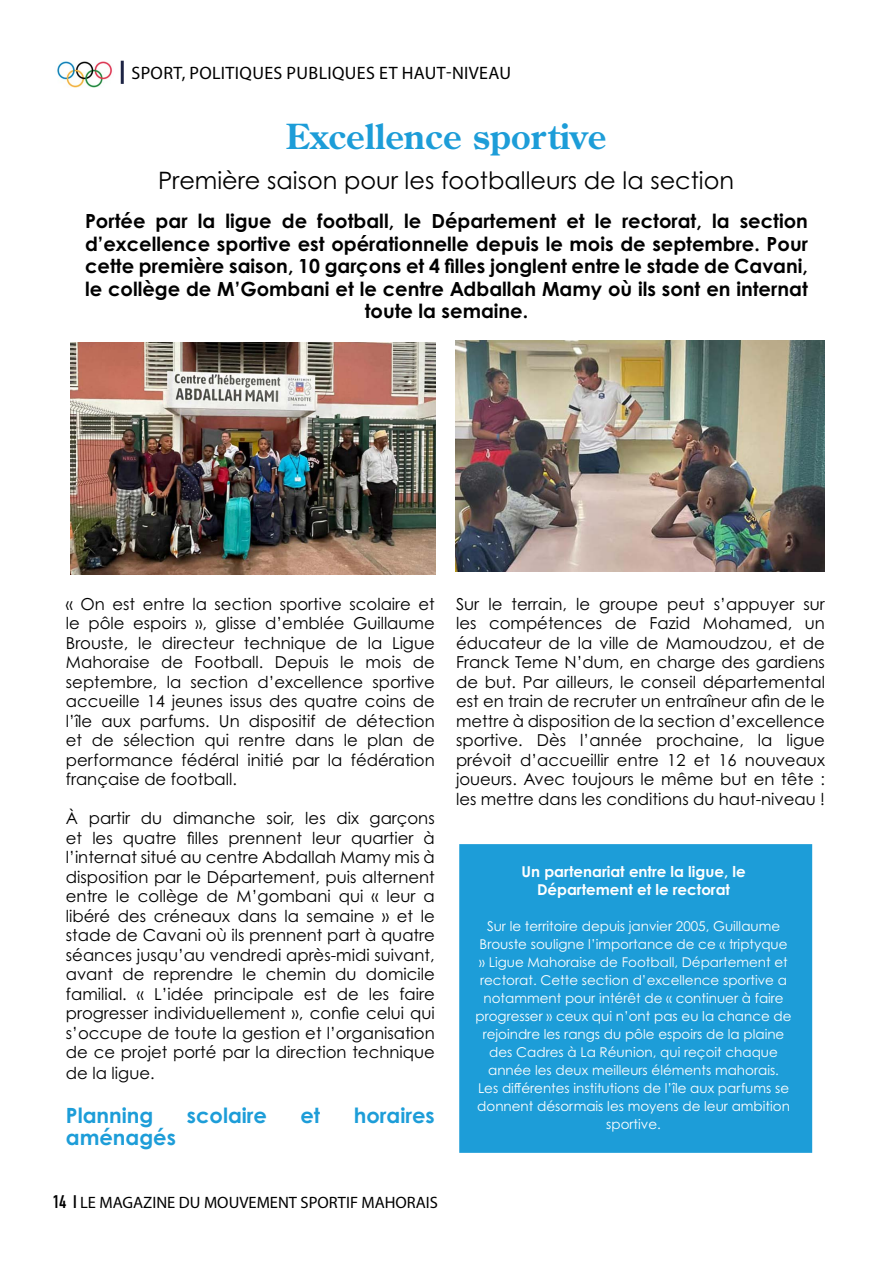
<style>
.page{position:relative;width:893px;height:1263px;background:#fff}
.page>*{position:absolute;margin:0;border:0;box-sizing:border-box;transform-origin:0 0}
.t1{font:700 34.5px "Century Old Style Std";color:#1d9dd8}
.t2{font:24px "Century Gothic Pro";color:#000}
.t3{font:700 21px "Century Gothic Pro";color:#1d9dd8}
.t4{font:700 19.5px/22.5px "Century Gothic Pro";color:#000;text-align:center}
.t5{font:18px "Myriad Pro";letter-spacing:.02em;color:#000}
.t6{font:16.5px/19.5px "Century Gothic Pro";color:#000;text-align:justify}
.t7{font:16.5px "Myriad Pro";color:#000}
.t8{font:700 15px/18px "Century Gothic Pro";color:#fff;text-align:center}
.t9{font:13.5px/18px "Century Gothic Pro";color:#fff;text-align:center}
.s1{font-family:"DIN Condensed";font-weight:700;font-size:18px}
</style>
<div class="page">
<div style="left:121px;top:61px;width:3px;height:23px;border:2px solid #1d2444"></div>
<img style="left:57px;top:61px;width:55px;height:26px">
<div style="left:459px;top:844px;width:353px;height:309px;background:#1d9dd8"></div>
<img style="left:70px;top:342px;width:366px;height:232px">
<img style="left:455px;top:340px;width:370px;height:232px">
<p class="t5" style="left:131px;top:62px;width:381px">SPORT, POLITIQUES PUBLIQUES ET HAUT-NIVEAU</p>
<h1 class="t1" style="left:286px;top:113px;width:322px">Excellence sportive</h1>
<h2 class="t2" style="left:158px;top:166px;width:578px">Première saison pour les footballeurs de la section</h2>
<p class="t4" style="left:85px;top:209px;width:724px">Portée par la ligue de football, le Département et le rectorat, la section d’excellence sportive est opérationnelle depuis le mois de septembre. Pour cette première saison, 10 garçons et 4 filles jonglent entre le stade de Cavani, le collège de M’Gombani et le centre Adballah Mamy où ils sont en internat toute la semaine.</p>
<p class="t6" style="left:66px;top:594px;width:370px">« On est entre la section sportive scolaire et le pôle espoirs », glisse d’emblée Guillaume Brouste, le directeur technique de la Ligue Mahoraise de Football. Depuis le mois de septembre, la section d’excellence sportive accueille 14 jeunes issus des quatre coins de l’île aux parfums. Un dispositif de détection et de sélection qui rentre dans le plan de performance fédéral initié par la fédération française de football.</p>
<p class="t6" style="left:66px;top:808px;width:370px">À partir du dimanche soir, les dix garçons et les quatre filles prennent leur quartier à l’internat situé au centre Abdallah Mamy mis à disposition par le Département, puis alternent entre le collège de M’gombani qui « leur a libéré des créneaux dans la semaine » et le stade de Cavani où ils prennent part à quatre séances jusqu’au vendredi après-midi suivant, avant de reprendre le chemin du domicile familial. « L’idée principale est de les faire progresser individuellement », confie celui qui s’occupe de toute la gestion et l’organisation de ce projet porté par la direction technique</p>
<p class="t6" style="left:66px;top:1063px;width:90px">de la ligue.</p>
<p class="t3" style="left:66px;top:1102px;width:89px">Planning</p>
<p class="t3" style="left:187px;top:1102px;width:82px">scolaire</p>
<p class="t3" style="left:301px;top:1102px;width:21px">et</p>
<p class="t3" style="left:354px;top:1102px;width:82px">horaires</p>
<p class="t3" style="left:66px;top:1124px;width:112px">aménagés</p>
<p class="t6" style="left:456px;top:594px;width:370px">Sur le terrain, le groupe peut s’appuyer sur les compétences de Fazid Mohamed, un éducateur de la ville de Mamoudzou, et de Franck Teme N’dum, en charge des gardiens de but. Par ailleurs, le conseil départemental est en train de recruter un entraîneur afin de le mettre à disposition de la section d’excellence sportive. Dès l’année prochaine, la ligue prévoit d’accueillir entre 12 et 16 nouveaux joueurs. Avec toujours le même but en tête : les mettre dans les conditions du haut-niveau !</p>
<p class="t8" style="left:522px;top:862px;width:225px">Un partenariat entre la ligue, le<br>Département et le rectorat</p>
<p class="t9" style="left:475px;top:917px;width:318px">Sur le territoire depuis janvier 2005, Guillaume Brouste souligne l’importance de ce « triptyque » Ligue Mahoraise de Football, Département et rectorat. Cette section d’excellence sportive a notamment pour intérêt de « continuer à faire progresser » ceux qui n’ont pas eu la chance de rejoindre les rangs du pôle espoirs de la plaine des Cadres à La Réunion, qui reçoit chaque année les deux meilleurs éléments mahorais.<br>Les différentes institutions de l’île aux parfums se donnent désormais les moyens de leur ambition sportive.</p>
<p class="t7" style="left:53px;top:1192px;width:387px"><span class="s1">14 I</span> LE MAGAZINE DU MOUVEMENT SPORTIF MAHORAIS</p>
</div>
